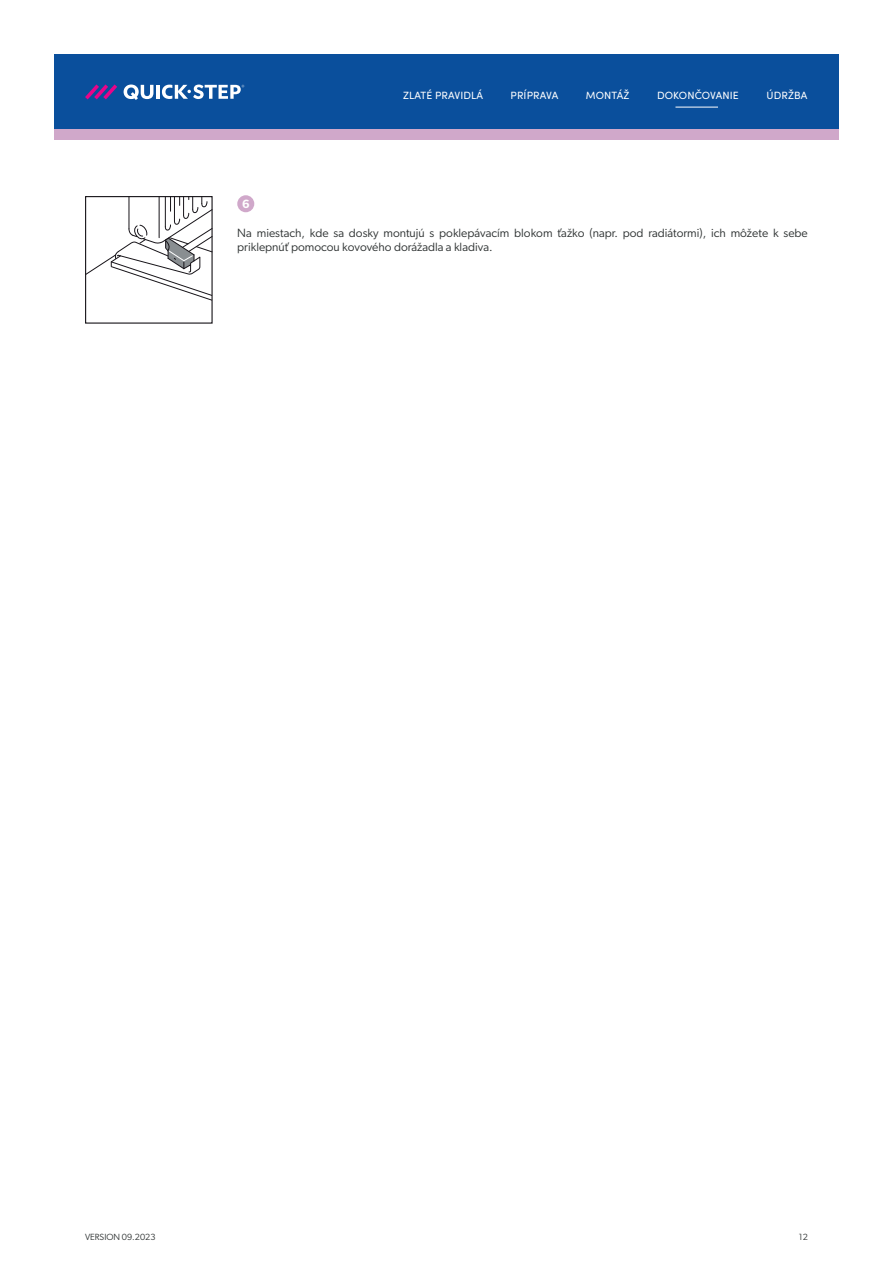
<style>
.page{position:relative;width:893px;height:1263px;background:#fff}
.page>*{position:absolute;margin:0;border:0;box-sizing:border-box;transform-origin:0 0}
.t1{font:12px/14.4px "Gibson";color:#2f3333}
.t2{font:600 12px "Gibson";color:#fff}
.t3{font:10.5px "Sofia Pro";letter-spacing:.01em;color:#fff}
.t4{font:9px "Gibson";color:#2f3333}
</style>
<div class="page">
<div style="left:54px;top:54px;width:785px;height:75px;background:#0a4f9c"></div>
<div style="left:54px;top:129px;width:785px;height:11px;background:#d0a8ca"></div>
<svg style="left:85px;top:84px;width:32px;height:15px"></svg>
<svg style="left:124px;top:85px;width:29px;height:15px"></svg>
<hr style="left:156px;top:85px;width:4px;height:14px;background:#fff">
<svg style="left:162px;top:85px;width:82px;height:14px"></svg>
<div style="left:85px;top:196px;width:128px;height:128px;border:1px solid #171419"></div>
<svg style="left:85px;top:197px;width:128px;height:104px"></svg>
<div style="left:237px;top:195px;width:17px;height:17px;background:#d0a8ca;border-radius:50%"></div>
<hr style="left:675px;top:107px;width:43px;height:1px;background:#fff">
<p class="t2" style="left:242px;top:196px;width:9px">6</p>
<p class="t3" style="left:403px;top:87px;width:81px">ZLATÉ PRAVIDLÁ</p>
<p class="t3" style="left:510px;top:87px;width:49px">PRÍPRAVA</p>
<p class="t3" style="left:586px;top:87px;width:45px">MONTÁŽ</p>
<p class="t3" style="left:657px;top:87px;width:83px">DOKONČOVANIE</p>
<p class="t3" style="left:767px;top:87px;width:42px">ÚDRŽBA</p>
<p class="t1" style="left:237px;top:225px;width:572px">Na miestach, kde sa dosky montujú s poklepávacím blokom ťažko (napr. pod radiátormi), ich môžete k sebe priklepnúť pomocou kovového dorážadla a kladiva.</p>
<p class="t4" style="left:85px;top:1231px;width:72px">VERSION 09.2023</p>
<p class="t4" style="left:799px;top:1231px;width:10px">12</p>
</div>
